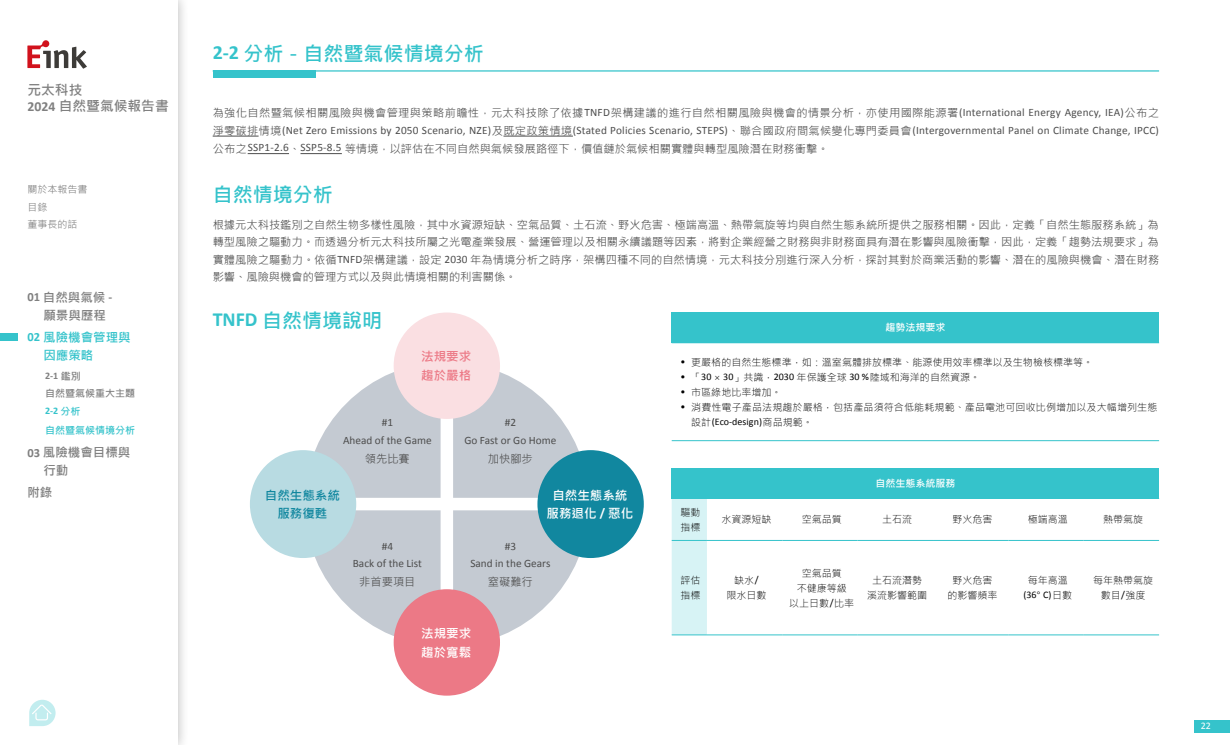
<style>
.page{position:relative;width:1230px;height:745px;background:#fff}
.page>*{position:absolute;margin:0;border:0;box-sizing:border-box;transform-origin:0 0}
.t1{font:700 20px "Microsoft Jheng Hei";color:#35c3cb}
.t2{font:700 13.75px/16.5px "Microsoft Jheng Hei";color:#808080}
.t3{font:700 12.5px/17.5px "Microsoft Jheng Hei";color:#808080}
.t4{font:700 12.5px/18.8px "Microsoft Jheng Hei";color:#fff}
.t5{font:700 12.5px/17.5px "Microsoft Jheng Hei";color:#35c3cb}
.t6{font:700 12.5px/18.8px "Microsoft Jheng Hei";color:#11879f;text-align:center}
.t7{font:700 12.5px/18.8px "Microsoft Jheng Hei";color:#ec7986}
.t8{font:11.25px/17.5px "Microsoft Jheng Hei";letter-spacing:.005em;color:#4d4d4d;text-align:justify}
.t9{font:11.25px "Calibri";letter-spacing:.02em;color:#4d4d4d}
.t10{font:11.25px "Microsoft Jheng Hei";letter-spacing:.03em;color:#4d4d4d}
.t11{font:11.25px/17.5px "Calibri";color:#4d4d4d;text-align:center}
.t12{font:300 10px/15px "Microsoft Jheng Hei";letter-spacing:.005em;color:#000;text-align:center}
.t13{font:10px "Calibri";letter-spacing:.005em;color:#000}
.t14{font:700 10px "Microsoft Jheng Hei";color:#fff}
.t15{font:10px/17.5px "Microsoft Jheng Hei";color:#808080}
.t16{font:700 10px "Microsoft Jheng Hei";color:#808080}
.t17{font:700 10px "Microsoft Jheng Hei";color:#35c3cb}
.t18{font:700 10px "Calibri";color:#808080}
.t19{font:700 10px "Calibri";color:#35c3cb}
.t20{font:10px "Calibri";color:#fff}
.s1{font-family:"Calibri"}
.s2{font-family:"Microsoft Jheng Hei"}
.s3{font-family:"Calibri";font-weight:400}
.s4{font-family:"Microsoft Jheng Hei";font-weight:300}
</style>
<div class="page">
<hr style="left:213px;top:70px;width:946px;height:1px;background:#35c3cb">
<div style="left:213px;top:70px;width:102px;height:7px;background:#35c3cb"></div>
<hr style="left:213px;top:136px;width:45px;height:1px;background:#4d4d4d">
<hr style="left:503px;top:136px;width:70px;height:1px;background:#4d4d4d">
<hr style="left:248px;top:153px;width:41px;height:1px;background:#4d4d4d">
<hr style="left:300px;top:153px;width:42px;height:1px;background:#4d4d4d">
<hr style="left:671px;top:342px;width:488px;height:1px;background:#35c3cb">
<hr style="left:671px;top:440px;width:488px;height:1px;background:#35c3cb">
<div style="left:671px;top:498px;width:36px;height:136px;background:#d7f3f5"></div>
<hr style="left:671px;top:634px;width:36px;height:1px;background:#35c3cb">
<hr style="left:707px;top:634px;width:75px;height:1px;background:#35c3cb">
<hr style="left:782px;top:634px;width:75px;height:1px;background:#35c3cb">
<hr style="left:857px;top:634px;width:76px;height:1px;background:#35c3cb">
<hr style="left:933px;top:634px;width:75px;height:1px;background:#35c3cb">
<hr style="left:1008px;top:634px;width:75px;height:1px;background:#35c3cb">
<hr style="left:1083px;top:634px;width:76px;height:1px;background:#35c3cb">
<hr style="left:671px;top:539px;width:36px;height:1px;background:#35c3cb">
<hr style="left:707px;top:539px;width:75px;height:1px;background:#35c3cb">
<hr style="left:782px;top:539px;width:75px;height:1px;background:#35c3cb">
<hr style="left:857px;top:539px;width:76px;height:1px;background:#35c3cb">
<hr style="left:933px;top:539px;width:75px;height:1px;background:#35c3cb">
<hr style="left:1008px;top:539px;width:75px;height:1px;background:#35c3cb">
<hr style="left:1083px;top:539px;width:76px;height:1px;background:#35c3cb">
<div style="left:671px;top:312px;width:488px;height:30px;background:#35c3cb"></div>
<div style="left:671px;top:468px;width:488px;height:30px;background:#35c3cb"></div>
<div style="left:305px;top:361px;width:284px;height:285px;background:#c4cad2;border-radius:50%"></div>
<div style="left:440px;top:365px;width:13px;height:277px;background:#fff"></div>
<div style="left:308px;top:497px;width:278px;height:13px;background:#fff"></div>
<div style="left:394px;top:589px;width:106px;height:106px;background:#ec7986;border-radius:50%"></div>
<div style="left:394px;top:312px;width:106px;height:106px;background:#fadfe2;border-radius:50%"></div>
<div style="left:537px;top:450px;width:107px;height:107px;background:#11879f;border-radius:50%"></div>
<div style="left:250px;top:450px;width:106px;height:107px;background:#b8dbe2;border-radius:50%"></div>
<div style="left:0;top:0;width:189px;height:744px;background:#000;opacity:.3"></div>
<div style="left:0;top:0;width:177px;height:744px;background:#fff"></div>
<svg style="left:27px;top:40px;width:60px;height:29px"></svg>
<svg style="left:29px;top:699px;width:27px;height:26px"></svg>
<div style="left:0;top:333px;width:18px;height:7px;background:#35c3cb"></div>
<div style="left:1194px;top:719px;width:36px;height:12px;background:#35c3cb"></div>
<p class="t2" style="left:27px;top:81px;width:143px">元太科技<br><span class="s1">2024</span> 自然暨氣候報告書</p>
<p class="t15" style="left:27px;top:181px;width:61px">關於本報告書目錄<br>董事長的話</p>
<p class="t3" style="left:43px;top:288px;width:70px;text-indent:-16px"><span class="s1">01</span> 自然與氣候 <span class="s1">-</span>願景與歷程</p>
<p class="t5" style="left:43px;top:328px;width:89px;text-indent:-16px"><span class="s1">02</span> 風險機會管理與因應策略</p>
<p class="t18" style="left:45px;top:369px;width:37px">2-1 <span class="s2">鑑別</span></p>
<p class="t16" style="left:45px;top:387px;width:91px">自然暨氣候重大主題</p>
<p class="t19" style="left:45px;top:404px;width:37px">2-2 <span class="s2">分析</span></p>
<p class="t17" style="left:45px;top:423px;width:91px">自然暨氣候情境分析</p>
<p class="t3" style="left:43px;top:443px;width:89px;text-indent:-16px"><span class="s1">03</span> 風險機會目標與行動</p>
<p class="t3" style="left:27px;top:483px;width:26px">附錄</p>
<h1 class="t1" style="left:213px;top:41px;width:272px"><span class="s1">2-2</span> 分析－自然暨氣候情境分析</h1>
<p class="t10" style="left:213px;top:106px;width:948px">為強化自然暨氣候相關風險與機會管理與策略前瞻性，元太科技除了依據<span class="s1">TNFD</span>架構建議的進行自然相關風險與機會的情景分析，亦使用國際能源署<span class="s1">(International Energy Agency, IEA)</span>公布之</p>
<p class="t9" style="left:213px;top:122px;width:948px"><span class="s2">淨零碳排情境</span>(Net Zero Emissions by 2050 Scenario, NZE)<span class="s2">及既定政策情境</span>(Stated Policies Scenario, STEPS)<span class="s2">、聯合國政府間氣候變化專門委員會</span>(Intergovernmental Panel on Climate Change, IPCC)</p>
<p class="t8" style="left:213px;top:139px;width:617px">公布之<span class="s1">SSP1-2.6</span>、<span class="s1">SSP5-8.5</span> 等情境，以評估在不同自然與氣候發展路徑下，價值鏈於氣候相關實體與轉型風險潛在財務衝擊。</p>
<h1 class="t1" style="left:213px;top:182px;width:121px">自然情境分析</h1>
<p class="t8" style="left:213px;top:216px;width:948px">根據元太科技鑑別之自然生物多樣性風險，其中水資源短缺、空氣品質、土石流、野火危害、極端高溫、熱帶氣旋等均與自然生態系統所提供之服務相關。因此，定義「自然生態服務系統」為轉型風險之驅動力。而透過分析元太科技所屬之光電產業發展、營運管理以及相關永續議題等因素，將對企業經營之財務與非財務面具有潛在影響與風險衝擊，因此，定義「趨勢法規要求」為實體風險之驅動力。依循<span class="s1">TNFD</span>架構建議，設定 <span class="s1">2030</span> 年為情境分析之時序，架構四種不同的自然情境，元太科技分別進行深入分析，探討其對於商業活動的影響、潛在的風險與機會、潛在財務影響、風險與機會的管理方式以及與此情境相關的利害關係。</p>
<h1 class="t1" style="left:213px;top:308px;width:171px"><span class="s1">TNFD</span> 自然情境說明</h1>
<p class="t7" style="left:421px;top:347px;width:51px">法規要求趨於嚴格</p>
<p class="t11" style="left:343px;top:413px;width:90px">#1<br>Ahead of the Game</p>
<p class="t8" style="left:365px;top:449px;width:46px">領先比賽</p>
<p class="t6" style="left:265px;top:485px;width:76px">自然生態系統服務復甦</p>
<p class="t11" style="left:353px;top:536px;width:71px">#4<br>Back of the List</p>
<p class="t8" style="left:359px;top:572px;width:58px">非首要項目</p>
<p class="t11" style="left:464px;top:413px;width:93px">#2<br>Go Fast or Go Home</p>
<p class="t8" style="left:488px;top:449px;width:46px">加快腳步</p>
<p class="t4" style="left:546px;top:485px;width:88px;text-align:center">自然生態系統服務退化 <span class="s1">/</span> 惡化</p>
<p class="t11" style="left:470px;top:536px;width:81px">#3<br>Sand in the Gears</p>
<p class="t8" style="left:488px;top:572px;width:46px">窒礙難行</p>
<p class="t4" style="left:421px;top:623px;width:51px">法規要求趨於寬鬆</p>
<p class="t14" style="left:885px;top:320px;width:61px">趨勢法規要求</p>
<p class="t12" style="left:680px;top:354px;width:414px"><span class="s3">•</span> 更嚴格的自然生態標準，如：溫室氣體排放標準、能源使用效率標準以及生物檢核標準等。</p>
<p class="t12" style="left:680px;top:369px;width:301px"><span class="s3">•</span> 「<span class="s3">30</span> × <span class="s3">30</span>」共識，<span class="s3">2030</span> 年保護全球 <span class="s3">30 %</span>陸域和海洋的自然資源。</p>
<p class="t12" style="left:680px;top:384px;width:103px"><span class="s3">•</span> 市區綠地比率增加。</p>
<p class="t12" style="left:680px;top:399px;width:478px"><span class="s3">•</span> 消費性電子產品法規趨於嚴格，包括產品須符合低能耗規範、產品電池可回收比例增加以及大幅增列生態</p>
<p class="t13" style="left:691px;top:414px;width:123px"><span class="s4">設計</span>(Eco-design)<span class="s4">商品規範。</span></p>
<p class="t14" style="left:875px;top:476px;width:81px">自然生態系統服務</p>
<p class="t12" style="left:680px;top:504px;width:21px;text-align:left">驅動指標</p>
<p class="t12" style="left:721px;top:512px;width:51px">水資源短缺</p>
<p class="t12" style="left:801px;top:512px;width:41px">空氣品質</p>
<p class="t12" style="left:882px;top:512px;width:31px">土石流</p>
<p class="t12" style="left:952px;top:512px;width:41px">野火危害</p>
<p class="t12" style="left:1027px;top:512px;width:41px">極端高溫</p>
<p class="t12" style="left:1103px;top:512px;width:41px">熱帶氣旋</p>
<p class="t12" style="left:680px;top:572px;width:21px;text-align:left">評估指標</p>
<p class="t12" style="left:726px;top:572px;width:41px">缺水<span class="s3">/<br></span>限水日數</p>
<p class="t12" style="left:789px;top:565px;width:66px">空氣品質<br>不健康等級<br>以上日數<span class="s3">/</span>比率</p>
<p class="t12" style="left:867px;top:572px;width:61px">土石流潛勢溪流影響範圍</p>
<p class="t12" style="left:947px;top:572px;width:51px">野火危害的影響頻率</p>
<p class="t12" style="left:1027px;top:572px;width:41px">每年高溫</p>
<p class="t13" style="left:1023px;top:587px;width:50px">(36<span class="s4">°</span> C)<span class="s4">日數</span></p>
<p class="t12" style="left:1093px;top:572px;width:61px">每年熱帶氣旋數目<span class="s3">/</span>強度</p>
<p class="t20" style="left:1200px;top:718px;width:12px">22</p>
</div>
